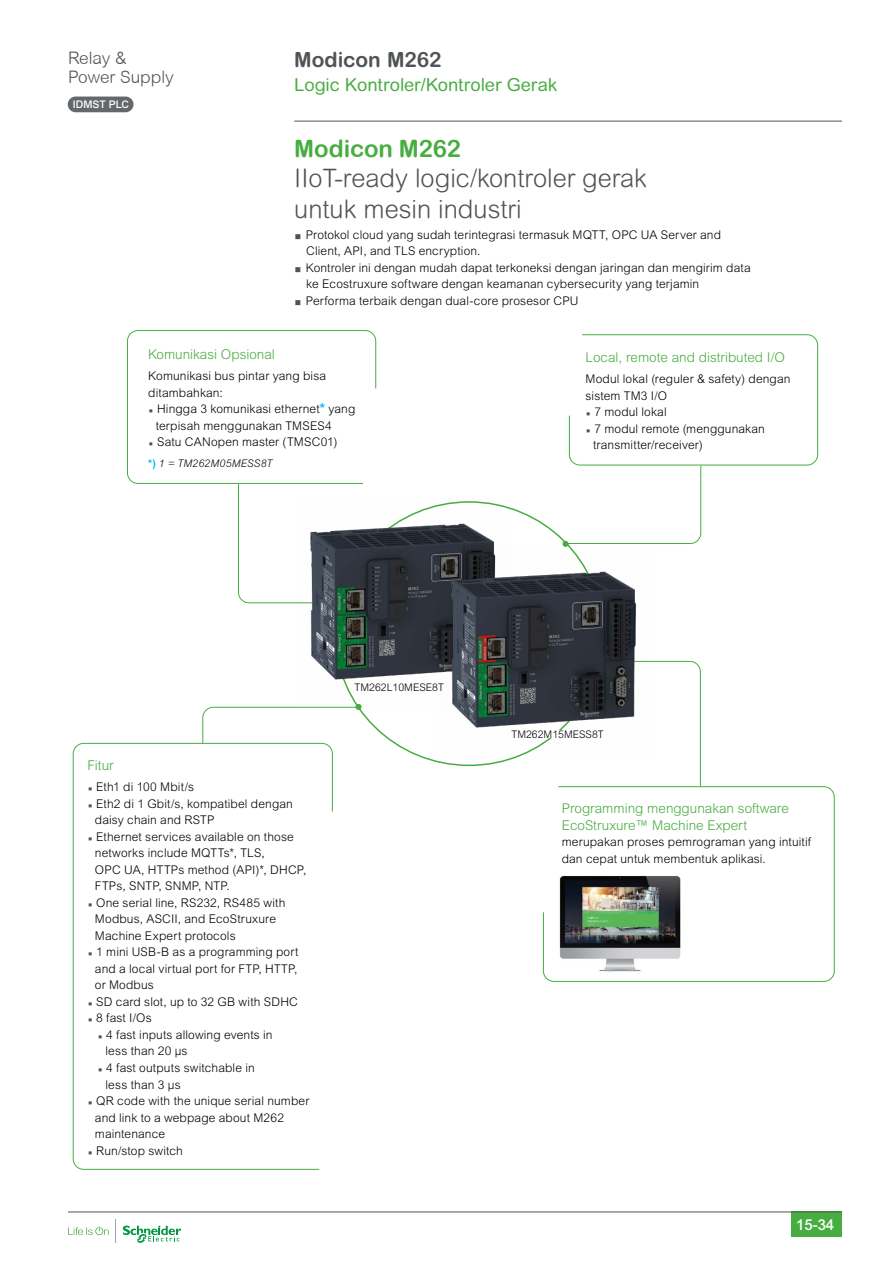
<style>
.page{position:relative;width:893px;height:1263px;background:#fff}
.page>*{position:absolute;margin:0;border:0;box-sizing:border-box;transform-origin:0 0}
.t1{font:300 25.5px/30.6px "Arial Rounded MT Pro";color:#505456}
.t2{font:24px "Arial Rounded MT Bold";letter-spacing:-.005em;color:#48ad40}
.t3{font:700 21px "Arial Rounded MT Pro";letter-spacing:-.005em;color:#505456}
.t4{font:18px "Arial Rounded MT Pro";letter-spacing:-.005em;color:#48ad40}
.t5{font:300 17.25px/19.5px "Arial Rounded MT";color:#505456}
.t6{font:500 15px "Arial MT Std";color:#fff}
.t7{font:300 13.5px/16.5px "Arial MT Std";color:#48ad40}
.t8{font:300 12px/16.5px "Arial MT Std";letter-spacing:.01em;color:#000}
.t9{font:300 10.5px "Arial MT Std";color:#000}
.t10{font:italic 300 10.5px "Arial MT Std";letter-spacing:.025em;color:#000}
.t11{font:500 10.5px "Arial MT Std";color:#fff}
.s1{color:#505456}
.s2{font-weight:700;font-size:13.5px;color:#00b6ed}
.s3{font-weight:700;font-style:normal;color:#00b6ed}
</style>
<div class="page">
<svg style="left:651px;top:661px;width:50px;height:125px"></svg>
<svg style="left:543px;top:786px;width:292px;height:196px"></svg>
<svg style="left:127px;top:330px;width:249px;height:273px"></svg>
<svg style="left:72px;top:743px;width:261px;height:427px"></svg>
<img style="left:297px;top:498px;width:213px;height:206px">
<img style="left:438px;top:545px;width:213px;height:214px">
<div style="left:511px;top:730px;width:93px;height:8px;background:#fff"></div>
<svg style="left:202px;top:704px;width:160px;height:40px"></svg>
<svg style="left:563px;top:334px;width:255px;height:213px"></svg>
<div style="left:68px;top:97px;width:65px;height:15px;background:#63686a;border-radius:8px"></div>
<svg style="left:68px;top:1226px;width:41px;height:9px"></svg>
<svg style="left:123px;top:1225px;width:58px;height:18px"></svg>
<div style="left:792px;top:1211px;width:50px;height:26px;background:#48ad40"></div>
<hr style="left:68px;top:1212px;width:774px;height:1px;background:#505456">
<hr style="left:294px;top:121px;width:548px;height:1px;background:#505456">
<h3 class="t5" style="left:68px;top:48px;width:107px">Relay &amp;<br>Power Supply</h3>
<p class="t11" style="left:73px;top:98px;width:58px">IDMST PLC</p>
<h3 class="t3" style="left:294px;top:46px;width:149px">Modicon M262</h3>
<h3 class="t4" style="left:294px;top:74px;width:265px">Logic Kontroler/Kontroler Gerak</h3>
<h2 class="t2" style="left:294px;top:134px;width:168px">Modicon M262</h2>
<h1 class="t1" style="left:294px;top:164px;width:354px">IIoT-ready logic/kontroler gerak untuk mesin industri</h1>
<p class="t8" style="left:294px;top:226px;width:428px"><span class="s1">◼</span> Protokol cloud yang sudah terintegrasi termasuk MQTT, OPC UA Server and</p>
<p class="t8" style="left:306px;top:243px;width:176px">Client, API, and TLS encryption.</p>
<p class="t8" style="left:294px;top:259px;width:458px"><span class="s1">◼</span> Kontroler ini dengan mudah dapat terkoneksi dengan jaringan dan mengirim data</p>
<p class="t8" style="left:306px;top:276px;width:394px">ke Ecostruxure software dengan keamanan cybersecurity yang terjamin</p>
<p class="t8" style="left:294px;top:292px;width:286px"><span class="s1">◼</span> Performa terbaik dengan dual-core prosesor CPU</p>
<p class="t7" style="left:148px;top:346px;width:128px">Komunikasi Opsional</p>
<p class="t8" style="left:148px;top:368px;width:179px">Komunikasi bus pintar yang bisa</p>
<p class="t8" style="left:148px;top:384px;width:76px">ditambahkan:</p>
<p class="t8" style="left:148px;top:401px;width:209px"><span class="s1">◾</span> Hingga 3 komunikasi ethernet<span class="s2">*</span> yang</p>
<p class="t8" style="left:156px;top:417px;width:178px">terpisah menggunakan TMSES4</p>
<p class="t8" style="left:148px;top:434px;width:191px"><span class="s1">◾</span> Satu CANopen master (TMSC01)</p>
<p class="t10" style="left:148px;top:457px;width:125px"><span class="s3">*)</span> 1 = TM262M05MESS8T</p>
<p class="t7" style="left:585px;top:349px;width:201px">Local, remote and distributed I/O</p>
<p class="t8" style="left:585px;top:371px;width:206px">Modul lokal (reguler &amp; safety) dengan</p>
<p class="t8" style="left:585px;top:387px;width:83px">sistem TM3 I/O</p>
<p class="t8" style="left:585px;top:404px;width:83px"><span class="s1">◾</span> 7 modul lokal</p>
<p class="t8" style="left:585px;top:420px;width:181px"><span class="s1">◾</span> 7 modul remote (menggunakan</p>
<p class="t8" style="left:593px;top:437px;width:111px">transmitter/receiver)</p>
<p class="t7" style="left:87px;top:757px;width:28px">Fitur</p>
<p class="t8" style="left:87px;top:779px;width:108px"><span class="s1">◾</span> Eth1 di 100 Mbit/s</p>
<p class="t8" style="left:87px;top:795px;width:207px"><span class="s1">◾</span> Eth2 di 1 Gbit/s, kompatibel dengan</p>
<p class="t8" style="left:95px;top:812px;width:121px">daisy chain and RSTP</p>
<p class="t8" style="left:87px;top:828px;width:208px"><span class="s1">◾</span> Ethernet services available on those</p>
<p class="t8" style="left:95px;top:845px;width:171px">networks include MQTTs*, TLS,</p>
<p class="t8" style="left:95px;top:861px;width:213px">OPC UA, HTTPs method (API)*, DHCP,</p>
<p class="t8" style="left:95px;top:878px;width:136px">FTPs, SNTP, SNMP, NTP.</p>
<p class="t8" style="left:87px;top:894px;width:200px"><span class="s1">◾</span> One serial line, RS232, RS485 with</p>
<p class="t8" style="left:95px;top:911px;width:183px">Modbus, ASCII, and EcoStruxure</p>
<p class="t8" style="left:95px;top:927px;width:142px">Machine Expert protocols</p>
<p class="t8" style="left:87px;top:944px;width:213px"><span class="s1">◾</span> 1 mini USB-B as a programming port</p>
<p class="t8" style="left:95px;top:960px;width:204px">and a local virtual port for FTP, HTTP,</p>
<p class="t8" style="left:95px;top:977px;width:60px">or Modbus</p>
<p class="t8" style="left:87px;top:993px;width:212px"><span class="s1">◾</span> SD card slot, up to 32 GB with SDHC</p>
<p class="t8" style="left:87px;top:1010px;width:66px"><span class="s1">◾</span> 8 fast I/Os</p>
<p class="t8" style="left:97px;top:1026px;width:177px"><span class="s1">◾</span> 4 fast inputs allowing events in</p>
<p class="t8" style="left:105px;top:1043px;width:84px">less than 20 µs</p>
<p class="t8" style="left:97px;top:1059px;width:159px"><span class="s1">◾</span> 4 fast outputs switchable in</p>
<p class="t8" style="left:105px;top:1076px;width:77px">less than 3 µs</p>
<p class="t8" style="left:87px;top:1092px;width:223px"><span class="s1">◾</span> QR code with the unique serial number</p>
<p class="t8" style="left:95px;top:1109px;width:191px">and link to a webpage about M262</p>
<p class="t8" style="left:95px;top:1125px;width:72px">maintenance</p>
<p class="t8" style="left:87px;top:1142px;width:97px"><span class="s1">◾</span> Run/stop switch</p>
<p class="t9" style="left:355px;top:682px;width:91px">TM262L10MESE8T</p>
<p class="t9" style="left:511px;top:728px;width:94px">TM262M15MESS8T</p>
<p class="t7" style="left:562px;top:800px;width:229px">Programming menggunakan software<br>EcoStruxure™ Machine Expert</p>
<p class="t8" style="left:562px;top:834px;width:251px">merupakan proses pemrograman yang intuitif dan cepat untuk membentuk aplikasi.</p>
<p class="t6" style="left:796px;top:1216px;width:40px">15-34</p>
</div>
